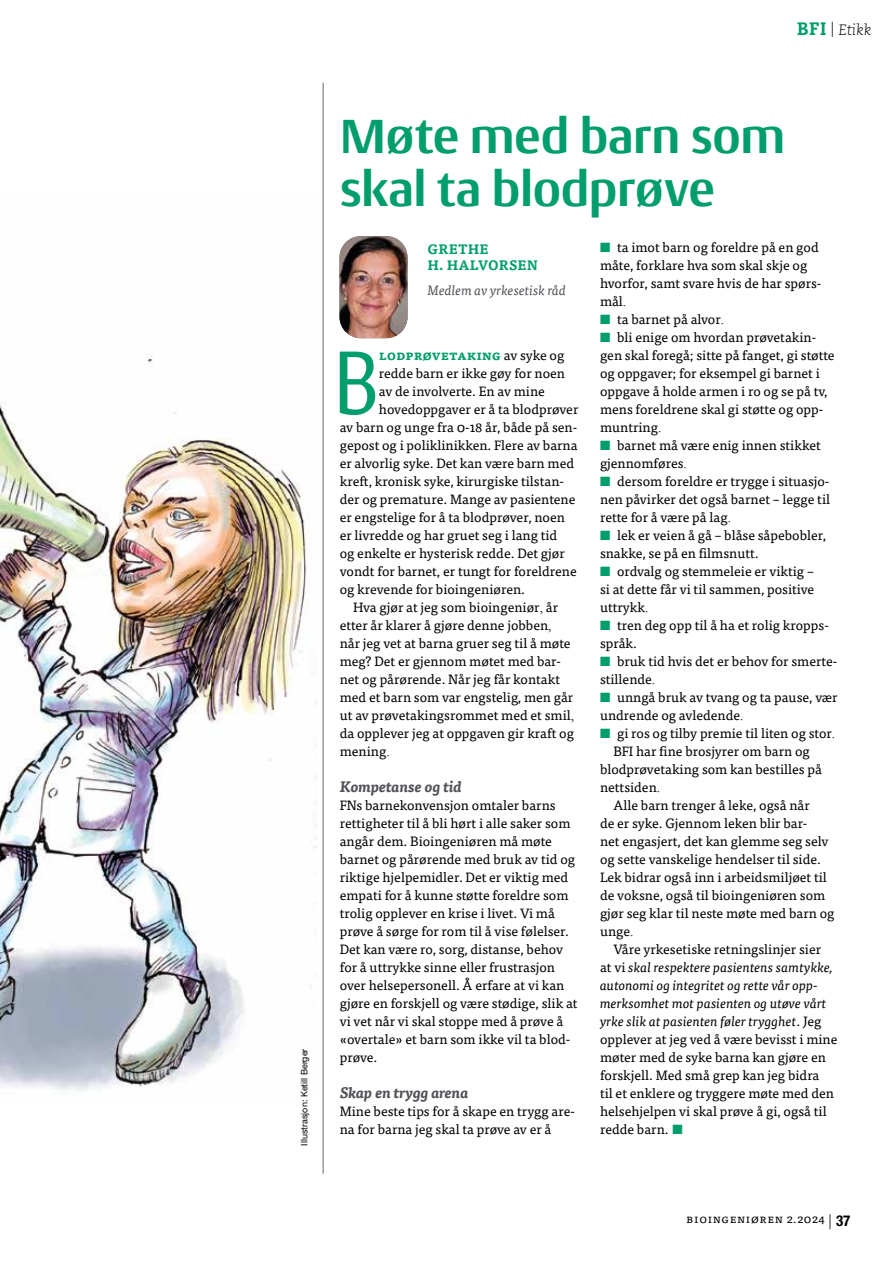
<style>
.page{position:relative;width:893px;height:1263px;background:#fff}
.page>*{position:absolute;margin:0;border:0;box-sizing:border-box;transform-origin:0 0}
.t1{font:300 99.75px "Urbana";color:#009e6c}
.t2{font:700 51px/52.5px "Conto";letter-spacing:-.01em;color:#009e6c}
.t3{font:italic 700 15px "Tisa Pro";color:#545158}
.t4{font:italic 300 15px "Caecilia LT Std";color:#000}
.t5{font:13.5px/18px "Tisa Pro";color:#000}
.t6{font:italic 13.5px "Tisa Pro";color:#000}
.t7{font:700 13.5px/16.5px "Tisa Pro";color:#009e6c}
.t8{font:italic 13.5px "Tisa Pro";color:#545158}
.t9{font:12px "Tisa Pro";letter-spacing:.05em;color:#000}
.t10{font:9px "Helvetica Neue LT Pro";color:#000}
.s1{font-weight:800;font-style:normal;font-size:18px;color:#009e6c}
.s2{font-weight:700;color:#009e6c}
.s3{font-family:"Times New Roman"}
.s4{color:#009e6c}
.s5{font-style:normal}
.s6{font-family:"Helvetica Neue LT Pro";font-weight:300;font-size:15px}
.s7{font-family:"Helvetica Neue LT Pro";font-weight:700;font-stretch:condensed;font-size:15px}
</style>
<div class="page">
<img style="left:0;top:354px;width:317px;height:737px">
<hr style="left:323px;top:83px;width:1px;height:1091px;background:#6b6a71">
<img style="left:339px;top:236px;width:69px;height:102px">
<p class="t4" style="left:797px;top:21px;width:76px"><span class="s1">BFI</span> | Etikk</p>
<p class="t10" style="left:299px;top:1145px;width:99px;rotate:-90deg">Illustrasjon: Ketill Berger</p>
<h2 class="t2" style="left:340px;top:108px;width:447px">Møte med barn som skal ta blodprøve</h2>
<p class="t7" style="left:428px;top:240px;width:112px">GRETHE<br>H. HALVORSEN</p>
<p class="t8" style="left:428px;top:280px;width:140px">Medlem av yrkesetisk råd</p>
<h1 class="t1" style="left:332px;top:331px;width:48px">B</h1>
<p class="t7" style="left:379px;top:346px;width:69px">lodprøve-ta-k</p>
<p class="t5" style="left:476px;top:345px;width:90px"><span class="s2">ing</span> av syke og</p>
<p class="t5" style="left:379px;top:363px;width:188px">redde barn er ikke gøy for noen</p>
<p class="t5" style="left:379px;top:381px;width:168px">av de involverte. En av mine</p>
<p class="t5" style="left:379px;top:399px;width:201px">hovedoppgaver er å ta blodprøver</p>
<p class="t5" style="left:340px;top:417px;width:239px">av barn og unge fra 0-18 år, både på sen-</p>
<p class="t5" style="left:340px;top:435px;width:239px">gepost og i poliklinikken. Flere av barna</p>
<p class="t5" style="left:340px;top:453px;width:236px">er alvorlig syke. Det kan være barn med</p>
<p class="t5" style="left:340px;top:471px;width:226px">kreft, kronisk syke, kirurgiske tilstan-</p>
<p class="t5" style="left:340px;top:489px;width:237px">der og premature. Mange av pasientene</p>
<p class="t5" style="left:340px;top:507px;width:227px">er engstelige for å ta blodprøver, noen</p>
<p class="t5" style="left:340px;top:525px;width:219px">er livredde og har gruet seg i lang tid</p>
<p class="t5" style="left:340px;top:543px;width:227px">og enkelte er hysterisk redde. Det gjør</p>
<p class="t5" style="left:340px;top:561px;width:238px">vondt for barnet, er tungt for foreldrene</p>
<p class="t5" style="left:340px;top:579px;width:187px">og krevende for bioingeniøren.</p>
<p class="t5" style="left:353px;top:597px;width:206px">Hva gjør at jeg som bioingeniør<span class="s3">,</span> år</p>
<p class="t5" style="left:340px;top:615px;width:213px">etter år klarer å gjøre denne jobben<span class="s3">,</span></p>
<p class="t5" style="left:340px;top:633px;width:232px">når jeg vet at barna gruer seg til å møte</p>
<p class="t5" style="left:340px;top:651px;width:223px">meg? Det er gjennom møtet med bar-</p>
<p class="t5" style="left:340px;top:669px;width:222px">net og pårørende. Når jeg får kontakt</p>
<p class="t5" style="left:340px;top:687px;width:235px">med et barn som var engstelig, men går</p>
<p class="t5" style="left:340px;top:705px;width:236px">ut av prøvetakingsrommet med et smil<span class="s3">,</span></p>
<p class="t5" style="left:340px;top:723px;width:236px">da opplever jeg at oppgaven gir kraft og</p>
<p class="t5" style="left:340px;top:741px;width:51px">mening<span class="s3">.</span></p>
<p class="t3" style="left:340px;top:775px;width:123px">Kompetanse og tid</p>
<p class="t5" style="left:340px;top:795px;width:239px">FNs barnekonvensjon omtaler barns rettigheter til å bli hørt i alle saker som angår dem. Bioingeniøren må møte barnet og pårørende med bruk av tid og riktige hjelpemidler. Det er viktig med empati for å kunne støtte foreldre som trolig opplever en krise i livet. Vi må prøve å sørge for rom til å vise følelser.<br>Det kan være ro, sorg, distanse, behov for å uttrykke sinne eller frustrasjon over helsepersonell. Å erfare at vi kan gjøre en forskjell og være stødige, slik at vi vet når vi skal stoppe med å prøve å «overtale» et barn som ikke vil ta blod&shy;prøve.</p>
<p class="t3" style="left:340px;top:1081px;width:130px">Skap en trygg arena</p>
<p class="t5" style="left:340px;top:1101px;width:237px">Mine beste tips for å skape en trygg are&shy;na for barna jeg skal ta prøve av er å</p>
<p class="t5" style="left:600px;top:237px;width:223px"><span class="s4">■</span> ta imot barn og foreldre på en god måte, forklare hva som skal skje og hvorfor, samt svare hvis de har spørs&shy;mål<span class="s3">.</span></p>
<p class="t5" style="left:600px;top:309px;width:126px"><span class="s4">■</span> ta barnet på alvor<span class="s3">.</span></p>
<p class="t5" style="left:600px;top:327px;width:236px"><span class="s4">■</span> bli enige om hvordan prøvetakin&shy;gen skal foregå; sitte på fanget, gi støtte og oppgaver; for eksempel gi barnet i oppgave å holde armen i ro og se på tv, mens foreldrene skal gi støtte og opp&shy;muntring<span class="s3">.</span></p>
<p class="t5" style="left:600px;top:435px;width:222px"><span class="s4">■</span> barnet må være enig innen stikket gjennomføres<span class="s3">.</span></p>
<p class="t5" style="left:600px;top:471px;width:232px;text-align:justify"><span class="s4">■</span> dersom foreldre er trygge i situasjo&shy;nen påvirker det også barnet – legge til rette for å være på lag<span class="s3">.</span></p>
<p class="t5" style="left:600px;top:525px;width:228px"><span class="s4">■</span> lek er veien å gå – blåse såpebobler, snakke, se på en filmsnutt.</p>
<p class="t5" style="left:600px;top:561px;width:216px;text-align:justify"><span class="s4">■</span> ordvalg og stemmeleie er viktig – si at dette får vi til sammen, positive uttrykk<span class="s3">.</span></p>
<p class="t5" style="left:600px;top:615px;width:230px"><span class="s4">■</span> tren deg opp til å ha et rolig kropps&shy;språk.</p>
<p class="t5" style="left:600px;top:651px;width:239px"><span class="s4">■</span> bruk tid hvis det er behov for smerte&shy;stillende<span class="s3">.</span></p>
<p class="t5" style="left:600px;top:687px;width:239px"><span class="s4">■</span> unngå bruk av tvang og ta pause, vær undrende og avledende<span class="s3">.</span></p>
<p class="t5" style="left:600px;top:723px;width:237px"><span class="s4">■</span> gi ros og tilby premie til liten og stor<span class="s3">.</span></p>
<p class="t5" style="left:613px;top:741px;width:198px">BFI har fine brosjyrer om barn og</p>
<p class="t5" style="left:600px;top:759px;width:223px">blodprøvetaking som kan bestilles på</p>
<p class="t5" style="left:600px;top:777px;width:62px">nettsiden<span class="s3">.</span></p>
<p class="t5" style="left:613px;top:795px;width:198px">Alle barn trenger å leke, også når</p>
<p class="t5" style="left:600px;top:813px;width:209px">de er syke. Gjennom leken blir bar-</p>
<p class="t5" style="left:600px;top:831px;width:230px">net engasjert, det kan glemme seg selv</p>
<p class="t5" style="left:600px;top:849px;width:223px">og sette vanskelige hendelser til side.</p>
<p class="t5" style="left:600px;top:867px;width:228px">Lek bidrar også inn i arbeidsmiljøet til</p>
<p class="t5" style="left:600px;top:885px;width:227px">de voksne, også til bioingeniøren som</p>
<p class="t5" style="left:600px;top:903px;width:236px">gjør seg klar til neste møte med barn og</p>
<p class="t5" style="left:600px;top:921px;width:35px">unge<span class="s3">.</span></p>
<p class="t5" style="left:613px;top:939px;width:209px">Våre yrkesetiske retningslinjer sier</p>
<p class="t6" style="left:600px;top:957px;width:234px"><span class="s5">at vi</span> skal respektere pasientens samtykke,</p>
<p class="t6" style="left:600px;top:975px;width:218px">autonomi og integritet og rette vår opp-</p>
<p class="t6" style="left:600px;top:993px;width:228px">merksomhet mot pasienten og utøve vårt</p>
<p class="t6" style="left:600px;top:1011px;width:223px">yrke slik at pasienten føler trygghet<span class="s5">. Jeg</span></p>
<p class="t5" style="left:600px;top:1029px;width:239px">opplever at jeg ved å være bevisst i mine</p>
<p class="t5" style="left:600px;top:1047px;width:227px">møter med de syke barna kan gjøre en</p>
<p class="t5" style="left:600px;top:1065px;width:221px">forskjell. Med små grep kan jeg bidra</p>
<p class="t5" style="left:600px;top:1083px;width:235px">til et enklere og tryggere møte med den</p>
<p class="t5" style="left:600px;top:1101px;width:228px">helsehjelpen vi skal prøve å gi, også til</p>
<p class="t5" style="left:600px;top:1119px;width:84px">redde barn. <span class="s4">■</span></p>
<p class="t9" style="left:686px;top:1209px;width:166px">Bioingeniøren 2.2024 <span class="s6">|</span> <span class="s7">37</span></p>
</div>
